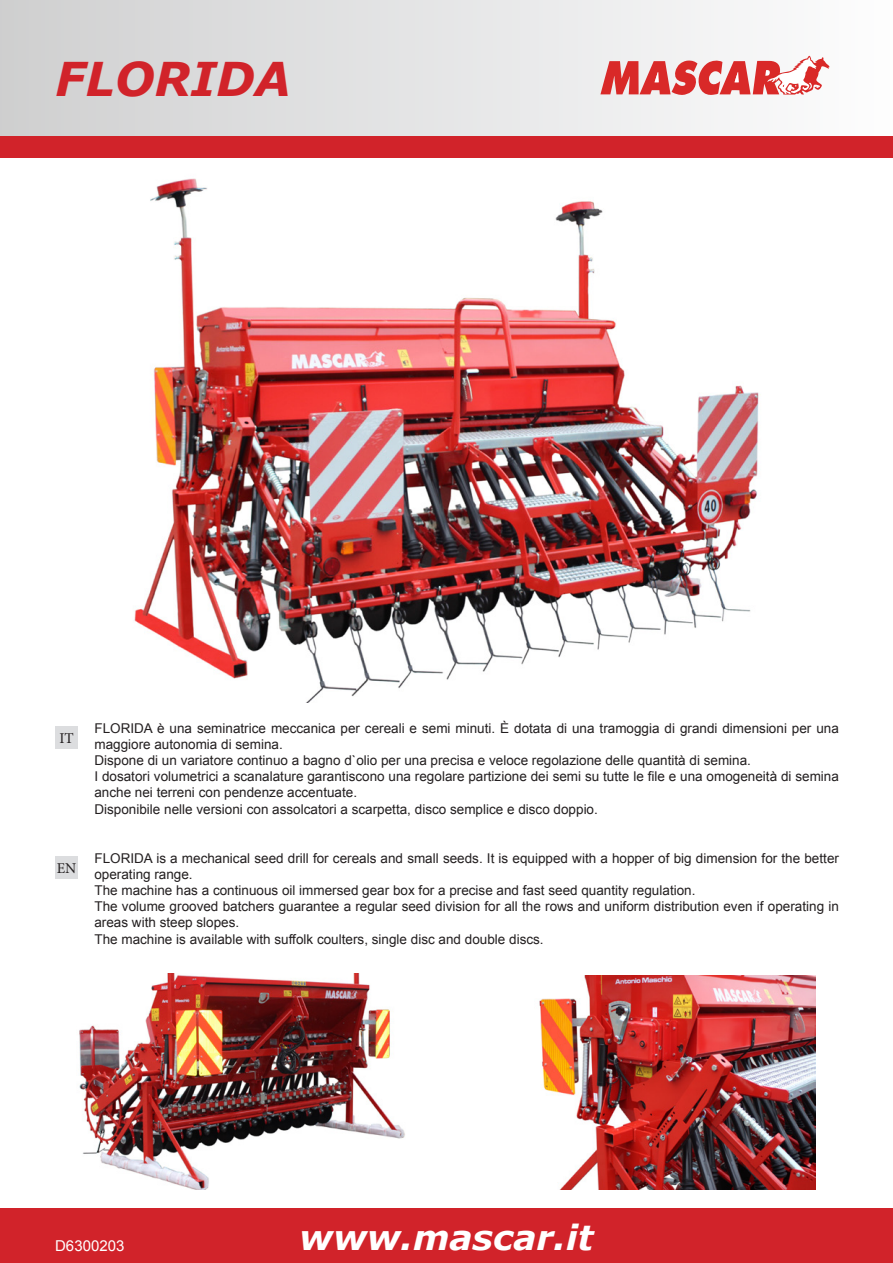
<style>
.page{position:relative;width:893px;height:1263px;background:#fff}
.page>*{position:absolute;margin:0;border:0;box-sizing:border-box;transform-origin:0 0}
.t1{font:italic 700 46.5px "Verdana";color:#d1232a}
.t2{font:italic 700 34.5px "Verdana";color:#fff}
.t3{font:15px "Arial";color:#fff}
.t4{font:15px "Minion Pro";color:#231f20}
.t5{font:13.5px/16.2px "Arial";color:#231f20}
</style>
<div class="page">
<div style="left:0;top:1209px;width:893px;height:54px;background:#d1232a"></div>
<div style="left:0;top:0;width:893px;height:136px;background:linear-gradient(to right,#cfd0d0,#fdfdfd)"></div>
<div style="left:0;top:136px;width:893px;height:21px;background:#d1232a"></div>
<img style="left:79px;top:974px;width:326px;height:216px">
<img style="left:539px;top:975px;width:276px;height:215px">
<img style="left:134px;top:178px;width:625px;height:524px">
<div style="left:55px;top:727px;width:23px;height:22px;background:#dcdddf"></div>
<div style="left:55px;top:857px;width:23px;height:22px;background:#dcdddf"></div>
<svg style="left:600px;top:56px;width:229px;height:39px"></svg>
<h1 class="t1" style="left:55px;top:46px;width:237px">FLORIDA</h1>
<p class="t4" style="left:59px;top:728px;width:16px">IT</p>
<p class="t4" style="left:57px;top:858px;width:21px">EN</p>
<p class="t5" style="left:94px;top:720px;width:746px">FLORIDA è una seminatrice meccanica per cereali e semi minuti. È dotata di una tramoggia di grandi dimensioni per una maggiore autonomia di semina.<br>Dispone di un variatore continuo a bagno d`olio per una precisa e veloce regolazione delle quantità di semina.<br>I dosatori volumetrici a scanalature garantiscono una regolare partizione dei semi su tutte le file e una omogeneità di semina anche nei terreni con pendenze accentuate.<br>Disponibile nelle versioni con assolcatori a scarpetta, disco semplice e disco doppio.</p>
<p class="t5" style="left:94px;top:850px;width:746px">FLORIDA is a mechanical seed drill for cereals and small seeds. It is equipped with a hopper of big dimension for the better operating range.<br>The machine has a continuous oil immersed gear box for a precise and fast seed quantity regulation.<br>The volume grooved batchers guarantee a regular seed division for all the rows and uniform distribution even if operating in areas with steep slopes.<br>The machine is available with suffolk coulters, single disc and double discs.</p>
<p class="t3" style="left:55px;top:1235px;width:71px">D6300203</p>
<h2 class="t2" style="left:299px;top:1213px;width:296px">www.mascar.it</h2>
</div>
